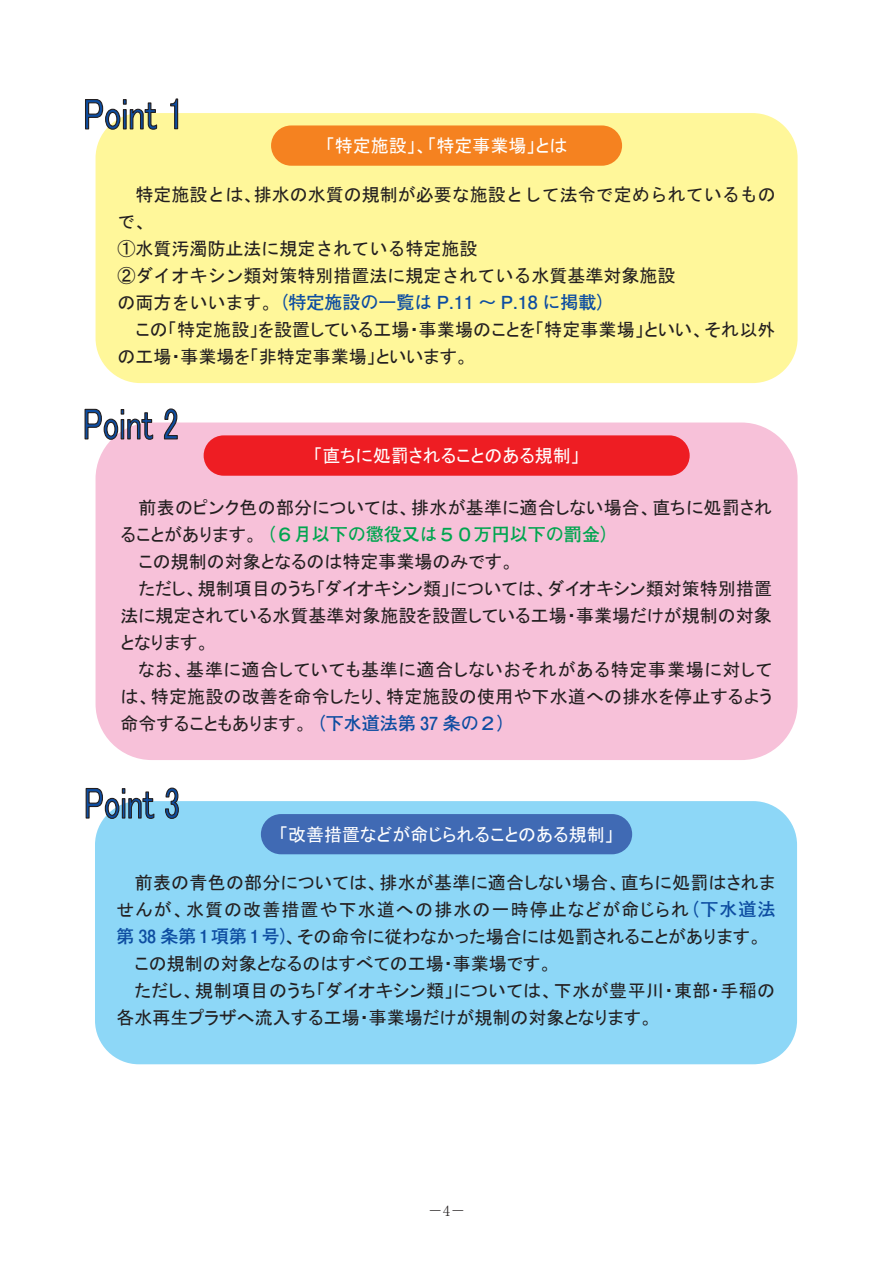
<style>
.page{position:relative;width:893px;height:1263px;background:#fff}
.page>*{position:absolute;margin:0;border:0;box-sizing:border-box;transform-origin:0 0}
.t1{font:18px "MS P Gothic";letter-spacing:.005em;color:#231f20}
.t2{font:18px "MS Gothic";color:#231f20}
.t3{font:18px "MS P Gothic";color:#fff}
.t4{font:18px "MS P Gothic";letter-spacing:.025em;color:#231f20}
.t5{font:18px "MS P Gothic";letter-spacing:.045em;color:#231f20}
.t6{font:18px "MS P Gothic";letter-spacing:.06em;color:#231f20}
.t7{font:700 18px "Futo Go B101 Pro";color:#0d4da1}
.t8{font:700 18px "Futo Go B101 Pro";color:#00a54f}
.t9{font:15px "MS P Mincho";color:#231f20}
.s1{font-family:"MS Gothic";font-weight:400;color:#231f20}
.s2{font-family:"MS P Gothic";font-weight:400;color:#231f20}
.s3{font-family:"Futo Go B101 Pro";font-weight:700;color:#0d4da1}
</style>
<div class="page">
<div style="left:96px;top:113px;width:702px;height:270px;background:#fff79a;border-radius:45px"></div>
<div style="left:96px;top:422px;width:702px;height:338px;background:#f7c1d9;border-radius:56px"></div>
<div style="left:95px;top:801px;width:702px;height:263px;background:#8dd7f7;border-radius:44px"></div>
<svg style="left:85px;top:99px;width:73px;height:31px"></svg>
<svg style="left:170px;top:98px;width:9px;height:32px"></svg>
<div style="left:271px;top:125px;width:351px;height:41px;background:#f58220;border-radius:20px"></div>
<svg style="left:85px;top:787px;width:70px;height:32px"></svg>
<svg style="left:164px;top:787px;width:15px;height:32px"></svg>
<svg style="left:84px;top:408px;width:70px;height:32px"></svg>
<svg style="left:163px;top:408px;width:15px;height:32px"></svg>
<div style="left:204px;top:435px;width:486px;height:41px;background:#ee1d23;border-radius:20px"></div>
<div style="left:261px;top:814px;width:371px;height:40px;background:#406ab4;border-radius:20px"></div>
<p class="t3" style="left:326px;top:137px;width:243px">「特定施設」、「特定事業場」とは</p>
<p class="t2" style="left:135px;top:186px;width:642px">特定施設とは、排水の水質の規制が必要な施設として法令で定められているもの</p>
<p class="t2" style="left:117px;top:213px;width:37px">で、</p>
<p class="t2" style="left:117px;top:240px;width:362px">①水質汚濁防止法に規定されている特定施設</p>
<p class="t2" style="left:117px;top:267px;width:560px">②ダイオキシン類対策特別措置法に規定されている水質基準対象施設</p>
<p class="t7" style="left:117px;top:288px;width:499px"><span class="s1">の両方をいいます。</span>（特定施設の一覧は P.11 ～ P.18 に掲載）</p>
<p class="t1" style="left:135px;top:321px;width:641px">この「特定施設」を設置している工場・事業場のことを「特定事業場」といい、それ以外</p>
<p class="t1" style="left:117px;top:348px;width:353px">の工場・事業場を「非特定事業場」といいます。</p>
<p class="t3" style="left:313px;top:447px;width:268px">「直ちに処罰されることのある規制」</p>
<p class="t1" style="left:139px;top:498px;width:635px">前表のピンク色の部分については、排水が基準に適合しない場合、直ちに処罰され</p>
<p class="t8" style="left:121px;top:520px;width:499px"><span class="s2">ることがあります。</span>（６月以下の懲役又は５０万円以下の罰金）</p>
<p class="t1" style="left:139px;top:552px;width:377px">この規制の対象となるのは特定事業場のみです。</p>
<p class="t1" style="left:139px;top:579px;width:635px">ただし、規制項目のうち「ダイオキシン類」については、ダイオキシン類対策特別措置</p>
<p class="t1" style="left:121px;top:606px;width:653px">法に規定されている水質基準対象施設を設置している工場・事業場だけが規制の対象</p>
<p class="t1" style="left:121px;top:633px;width:90px">となります。</p>
<p class="t5" style="left:139px;top:660px;width:635px">なお、基準に適合していても基準に適合しないおそれがある特定事業場に対して</p>
<p class="t1" style="left:121px;top:687px;width:653px">は、特定施設の改善を命令したり、特定施設の使用や下水道への排水を停止するよう</p>
<p class="t1" style="left:121px;top:714px;width:396px">命令することもあります。<span class="s3">（下水道法第 37 条の２）</span></p>
<p class="t3" style="left:279px;top:825px;width:336px">「改善措置などが命じられることのある規制」</p>
<p class="t1" style="left:135px;top:873px;width:642px">前表の青色の部分については、排水が基準に適合しない場合、直ちに処罰はされま</p>
<p class="t6" style="left:116px;top:900px;width:660px">せんが、水質の改善措置や下水道への排水の一時停止などが命じられ<span class="s3">（下水道法</span></p>
<p class="t1" style="left:116px;top:927px;width:647px"><span class="s3">第 38 条第１項第１号）</span>、その命令に従わなかった場合には処罰されることがあります。</p>
<p class="t1" style="left:134px;top:954px;width:419px">この規制の対象となるのはすべての工場・事業場です。</p>
<p class="t4" style="left:134px;top:981px;width:642px">ただし、規制項目のうち「ダイオキシン類」については、下水が豊平川・東部・手稲の</p>
<p class="t1" style="left:116px;top:1008px;width:538px">各水再生プラザへ流入する工場・事業場だけが規制の対象となります。</p>
<p class="t9" style="left:428px;top:1203px;width:39px">－4－</p>
</div>
